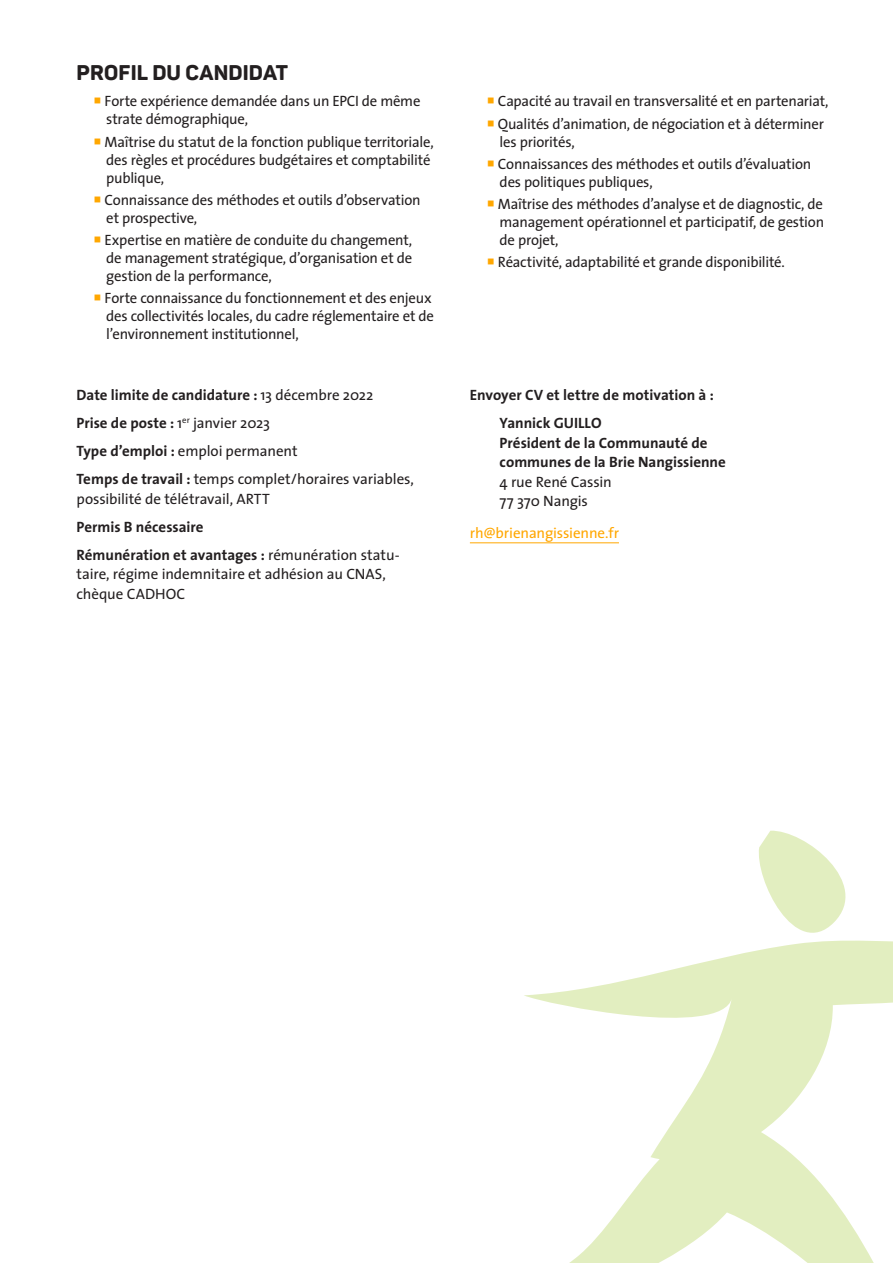
<style>
.page{position:relative;width:893px;height:1263px;background:#fff}
.page>*{position:absolute;margin:0;border:0;box-sizing:border-box;transform-origin:0 0}
.Intertitre{font:800 21px "Panton";letter-spacing:.005em;color:#231f20}
.t1{font:15px/18px "The Sans";letter-spacing:-.015em;color:#231f20}
.t2{font:700 15px/19.5px "The Sans";color:#231f20}
.t3{font:15px "The Sans";letter-spacing:-.005em;color:#ffa700}
.s1{font-weight:400}
.s2{font-weight:700}
</style>
<div class="page">
<svg style="left:524px;top:830px;width:369px;height:433px"></svg>
<hr style="left:470px;top:542px;width:149px;height:1px;background:#ffa700">
<p class="Intertitre" style="left:77px;top:59px;width:213px">PROFIL DU CANDIDAT</p>
<p class="t1" style="left:105px;top:92px;width:317px">Forte expérience demandée dans un EPCI de même strate démographique,</p>
<p class="t1" style="left:105px;top:132px;width:331px">Maîtrise du statut de la fonction publique territoriale, des règles et procédures budgétaires et comptabilité publique,</p>
<p class="t1" style="left:105px;top:190px;width:318px">Connaissance des méthodes et outils d’observation et prospective,</p>
<p class="t1" style="left:105px;top:231px;width:309px;text-align:justify">Expertise en matière de conduite du changement, de management stratégique, d’organisation et de gestion de la performance,</p>
<p class="t1" style="left:105px;top:289px;width:331px">Forte connaissance du fonctionnement et des enjeux des collectivités locales, du cadre réglementaire et de l’environnement institutionnel,</p>
<p class="t2" style="left:77px;top:385px;width:298px">Date limite de candidature : <span class="s1">13 décembre 2022</span></p>
<p class="t2" style="left:77px;top:413px;width:195px">Prise de poste : <span class="s1">1</span><sup>er</sup> <span class="s1">janvier 2023</span></p>
<p class="t1" style="left:77px;top:441px;width:223px"><span class="s2">Type d’emploi :</span> emploi permanent</p>
<p class="t1" style="left:77px;top:469px;width:339px;line-height:19.5px"><span class="s2">Temps de travail :</span> temps complet/horaires variables, possibilité de télétravail, ARTT</p>
<p class="t2" style="left:77px;top:516px;width:129px">Permis B nécessaire</p>
<p class="t1" style="left:77px;top:544px;width:325px;line-height:19.5px"><span class="s2">Rémunération et avantages :</span> rémunération statu&shy;taire, régime indemnitaire et adhésion au CNAS, chèque CADHOC</p>
<p class="t1" style="left:498px;top:92px;width:332px">Capacité au travail en transversalité et en partenariat,</p>
<p class="t1" style="left:498px;top:114px;width:327px">Qualités d’animation, de négociation et à déterminer les priorités,</p>
<p class="t1" style="left:498px;top:154px;width:315px">Connaissances des méthodes et outils d’évaluation des politiques publiques,</p>
<p class="t1" style="left:498px;top:195px;width:328px;text-align:justify">Maîtrise des méthodes d’analyse et de diagnostic, de management opérationnel et participatif, de gestion de projet,</p>
<p class="t1" style="left:498px;top:253px;width:288px">Réactivité, adaptabilité et grande disponibilité.</p>
<p class="t2" style="left:470px;top:385px;width:246px">Envoyer CV et lettre de motivation à :</p>
<p class="t2" style="left:500px;top:413px;width:228px">Yannick GUILLO<br>Président de la Communauté de communes de la Brie Nangissienne<br><span class="s1">4 rue René Cassin<br>77 370 Nangis</span></p>
<p class="t3" style="left:470px;top:521px;width:151px">rh@brienangissienne.fr</p>
</div>
